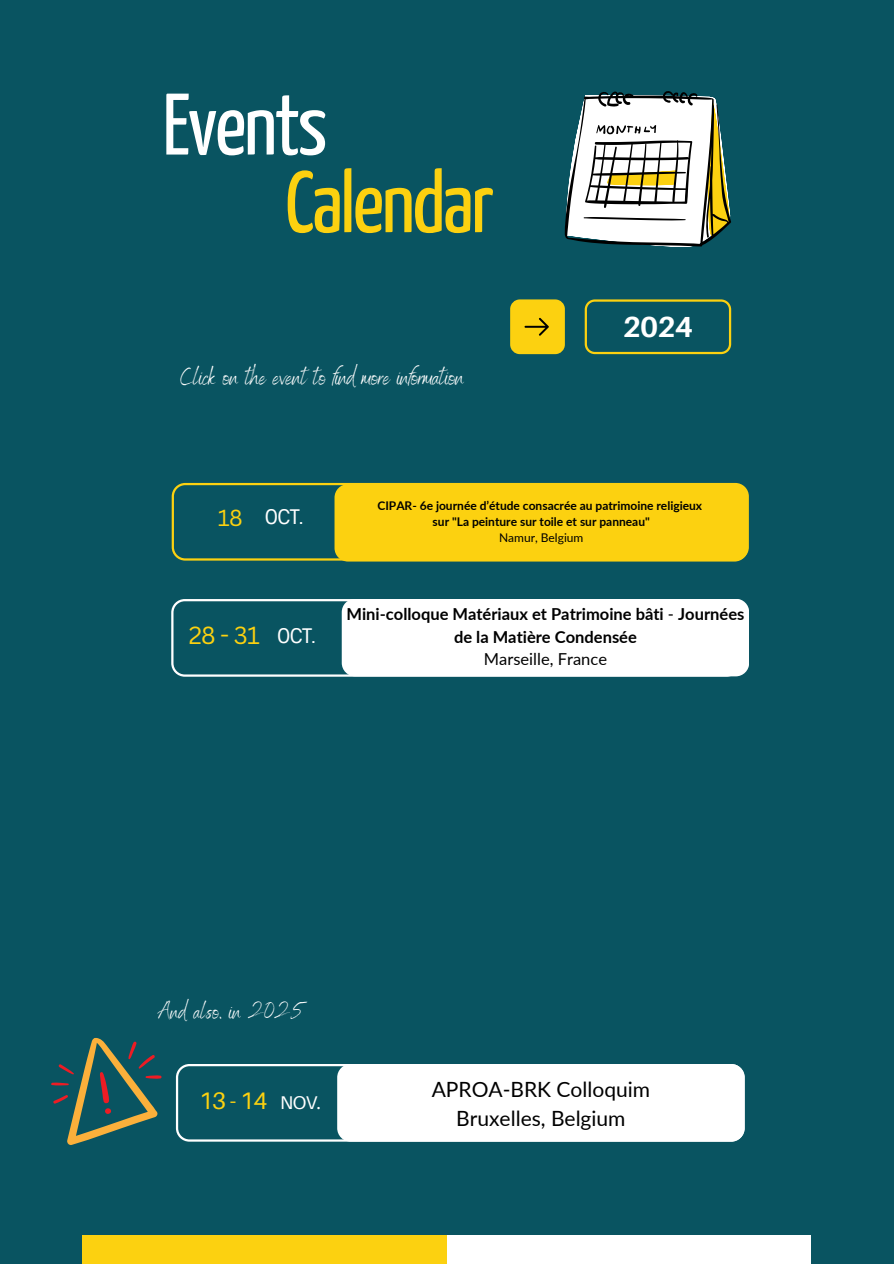
<style>
.page{position:relative;width:894px;height:1264px;background:#fff}
.page>*{position:absolute;margin:0;border:0;box-sizing:border-box;transform-origin:0 0}
.t1{font:87px "Yanone Kaffeesatz";letter-spacing:-.03em;color:#fcd110}
.t2{font:87px "Yanone Kaffeesatz";letter-spacing:-.03em;color:#fff}
.t3{font:700 29.1px "Aileron";color:#fff}
.t4{font:24px "Canva Sans";color:#fcd110}
.t5{font:23.85px "Aileron";color:#fcd110}
.t6{font:23.55px "Benedict";color:#fff}
.t7{font:22.5px "Benedict";letter-spacing:.02em;color:#fff}
.t8{font:21px/29.2px "Lato";color:#000;text-align:center}
.t9{font:21px "Anantason Wd 75";color:#fff}
.t10{font:700 16.5px/22.5px "Lato";color:#000;text-align:center}
.t11{font:16.5px "Lato";color:#000}
.t12{font:700 12px/15.8px "Lato";color:#000;text-align:center}
.t13{font:12px "Lato";color:#000}
.s1{font-family:"Canva Sans";font-size:22.65px;color:#fcd110}
.s2{font-family:"Anantason Wd 75";font-size:21px;color:#fff}
.s3{font-weight:400}
.s4{font-size:18.45px;color:#fff}
</style>
<div class="page">
<div style="left:0;top:0;width:893px;height:1263px;background:#095461"></div>
<div style="left:82px;top:1235px;width:372px;height:28px;background:#fcd110"></div>
<div style="left:446px;top:1235px;width:364px;height:28px;background:#fff"></div>
<svg style="left:584px;top:299px;width:147px;height:55px"></svg>
<div style="left:510px;top:299px;width:54px;height:55px;background:#fcd110;border-radius:10px"></div>
<svg style="left:524px;top:318px;width:24px;height:18px"></svg>
<svg style="left:564px;top:91px;width:166px;height:156px;background:#b2b9ae"></svg>
<svg style="left:171px;top:599px;width:568px;height:77px"></svg>
<div style="left:341px;top:598px;width:407px;height:78px;background:#fff;border-radius:14px"></div>
<svg style="left:176px;top:1064px;width:568px;height:77px"></svg>
<div style="left:337px;top:1063px;width:407px;height:78px;background:#fff;border-radius:14px"></div>
<svg style="left:51px;top:1037px;width:111px;height:108px"></svg>
<svg style="left:172px;top:483px;width:576px;height:77px"></svg>
<div style="left:334px;top:484px;width:413px;height:77px;background:#fcd110;border-radius:14px"></div>
<h1 class="t2" style="left:162px;top:62px;width:166px">Events</h1>
<h1 class="t1" style="left:285px;top:140px;width:210px">Calendar</h1>
<h3 class="t6" style="left:180px;top:360px;width:284px">Click on the event to find more information</h3>
<h2 class="t3" style="left:622px;top:310px;width:71px">2024</h2>
<h3 class="t9" style="left:218px;top:500px;width:87px"><span class="s1">18</span> OCT.</h3>
<h3 class="t4" style="left:189px;top:620px;width:128px">28 - 31 <span class="s2">OCT.</span></h3>
<p class="t12" style="left:377px;top:497px;width:326px">CIPAR- 6e journée d’étude consacrée au patrimoine religieux sur "La peinture sur toile et sur panneau"</p>
<p class="t13" style="left:499px;top:528px;width:86px">Namur, Belgium</p>
<h3 class="t10" style="left:346px;top:602px;width:399px">Mini-colloque Matériaux et Patrimoine bâti <span class="s3">-</span> Journées de la Matière Condensée</h3>
<h3 class="t11" style="left:483px;top:647px;width:125px">Marseille, France</h3>
<h3 class="t7" style="left:158px;top:995px;width:150px">And also, in 2025</h3>
<h3 class="t5" style="left:199px;top:1087px;width:123px">13 - 14 <span class="s4">NOV.</span></h3>
<h3 class="t8" style="left:431px;top:1073px;width:220px">APROA-BRK Colloquim<br>Bruxelles, Belgium</h3>
</div>
